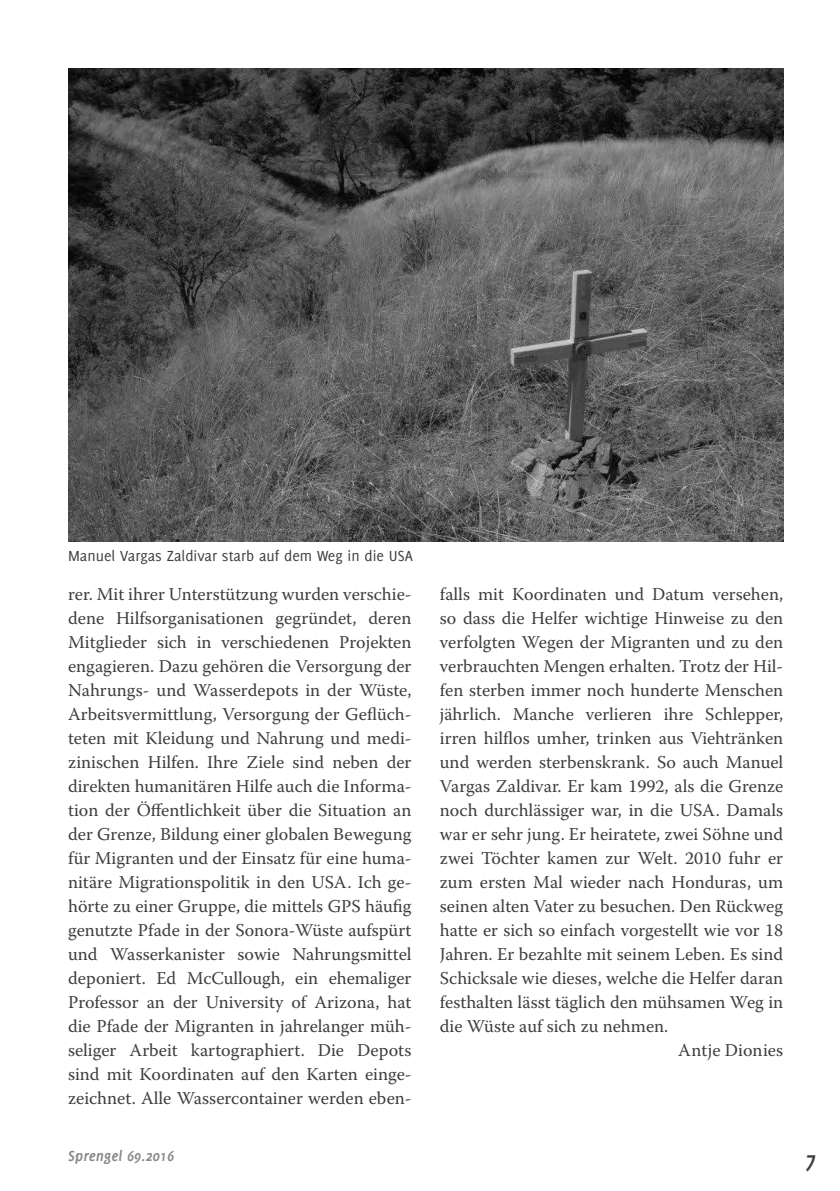
<style>
.page{position:relative;width:840px;height:1191px;background:#fff}
.page>*{position:absolute;margin:0;border:0;box-sizing:border-box;transform-origin:0 0}
.t1{font:italic 700 24px "Delicious";color:#3e3d40}
.t2{font:18px/24px "Warnock Pro";color:#3e3d40;text-align:justify}
.t3{font:16px "Delicious";color:#3e3d40}
.t4{font:italic 700 16px "Delicious";color:#87888a}
</style>
<div class="page">
<img style="left:68px;top:69px;width:714px;height:473px">
<p class="t3" style="left:68px;top:547px;width:346px">Manuel Vargas Zaldivar starb auf dem Weg in die USA</p>
<p class="t2" style="left:68px;top:582px;width:345px">rer. Mit ihrer Unterstützung wurden verschie&shy;dene Hilfsorganisationen gegründet, deren Mitglieder sich in verschiedenen Projekten engagieren. Dazu gehören die Versorgung der Nahrungs- und Wasserdepots in der Wüste, Arbeitsvermittlung, Versorgung der Geflüch&shy;teten mit Kleidung und Nahrung und medi&shy;zinischen Hilfen. Ihre Ziele sind neben der direkten humanitären Hilfe auch die Informa&shy;tion der Öffentlichkeit über die Situation an der Grenze, Bildung einer globalen Bewegung für Migranten und der Einsatz für eine huma&shy;nitäre Migrationspolitik in den USA. Ich ge&shy;hörte zu einer Gruppe, die mittels GPS häufig genutzte Pfade in der Sonora-Wüste aufspürt und Wasserkanister sowie Nahrungsmittel deponiert. Ed McCullough, ein ehemaliger Professor an der University of Arizona, hat die Pfade der Migranten in jahrelanger müh&shy;seliger Arbeit kartographiert. Die Depots sind mit Koordinaten auf den Karten einge&shy;zeichnet. Alle Wassercontainer werden eben-</p>
<p class="t2" style="left:439px;top:582px;width:344px">falls mit Koordinaten und Datum versehen,</p>
<p class="t2" style="left:439px;top:606px;width:345px">so dass die Helfer wichtige Hinweise zu den</p>
<p class="t2" style="left:439px;top:630px;width:344px">verfolgten Wegen der Migranten und zu den</p>
<p class="t2" style="left:439px;top:654px;width:344px">verbrauchten Mengen erhalten. Trotz der Hil-</p>
<p class="t2" style="left:439px;top:678px;width:344px">fen sterben immer noch hunderte Menschen</p>
<p class="t2" style="left:439px;top:702px;width:345px">jährlich. Manche verlieren ihre Schlepper,</p>
<p class="t2" style="left:439px;top:726px;width:344px">irren hilflos umher, trinken aus Viehtränken</p>
<p class="t2" style="left:439px;top:750px;width:345px">und werden sterbenskrank. So auch Manuel</p>
<p class="t2" style="left:439px;top:774px;width:345px">Vargas Zaldivar. Er kam 1992, als die Grenze</p>
<p class="t2" style="left:439px;top:798px;width:344px">noch durchlässiger war, in die USA. Damals</p>
<p class="t2" style="left:439px;top:822px;width:345px">war er sehr jung. Er heiratete, zwei Söhne und</p>
<p class="t2" style="left:439px;top:846px;width:344px">zwei Töchter kamen zur Welt. 2010 fuhr er</p>
<p class="t2" style="left:439px;top:870px;width:344px">zum ersten Mal wieder nach Honduras, um</p>
<p class="t2" style="left:439px;top:894px;width:344px">seinen alten Vater zu besuchen. Den Rückweg</p>
<p class="t2" style="left:439px;top:918px;width:345px">hatte er sich so einfach vorgestellt wie vor 18</p>
<p class="t2" style="left:439px;top:942px;width:344px">Jahren. Er bezahlte mit seinem Leben. Es sind</p>
<p class="t2" style="left:439px;top:966px;width:345px">Schicksale wie dieses, welche die Helfer daran</p>
<p class="t2" style="left:439px;top:990px;width:344px">festhalten lässt täglich den mühsamen Weg in</p>
<p class="t2" style="left:439px;top:1014px;width:230px">die Wüste auf sich zu nehmen.</p>
<p class="t2" style="left:677px;top:1038px;width:106px">Antje Dionies</p>
<p class="t4" style="left:68px;top:1146px;width:108px">Sprengel 69.2016</p>
<h1 class="t1" style="left:804px;top:1145px;width:12px">7</h1>
</div>
